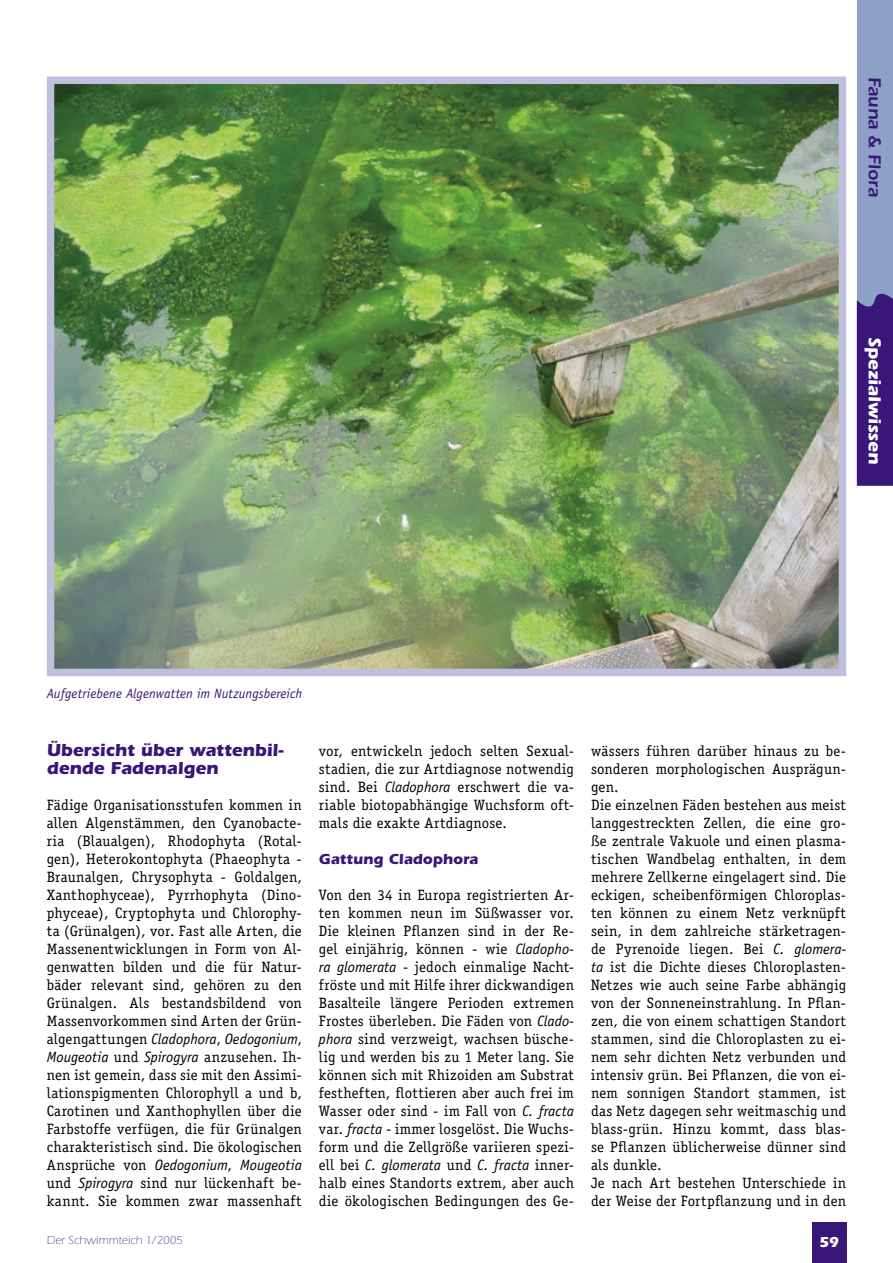
<style>
.page{position:relative;width:893px;height:1263px;background:#fff}
.page>*{position:absolute;margin:0;border:0;box-sizing:border-box;transform-origin:0 0}
.t1{font:700 18px/18px "Itc Eras";color:#381778}
.t2{font:700 18px "Itc Eras";letter-spacing:-.005em;color:#fff}
.t3{font:600 18px "Itc Eras";letter-spacing:-.005em;color:#381778}
.t4{font:15px/18px "Officina Serif";letter-spacing:.015em;color:#000;text-align:justify}
.t5{font:italic 15px/18px "Officina Sans";color:#000}
.t6{font:700 15px "Itc Eras";letter-spacing:.005em;color:#381778}
.t7{font:700 15px "Itc Eras";color:#fff}
.t8{font:italic 13.5px "Officina Sans";letter-spacing:.005em;color:#381778}
.t9{font:300 12px "Itc Eras";letter-spacing:.01em;color:#381778}
.s1{font-family:"Officina Serif";font-style:normal}
.s2{font-family:"Officina Sans";font-style:italic}
</style>
<div class="page">
<img style="left:56px;top:86px;width:781px;height:581px">
<div style="left:47px;top:77px;width:799px;height:599px;border:8px solid #bec0de"></div>
<div style="left:812px;top:1222px;width:34px;height:41px;background:#381778"></div>
<div style="left:857px;top:0;width:36px;height:486px;background:#8da1c7"></div>
<div style="left:857px;top:293px;width:36px;height:193px;background:#381778"></div>
<p class="t3" style="left:885px;top:77px;width:122px;rotate:90deg">Fauna &amp; Flora</p>
<p class="t2" style="left:885px;top:337px;width:129px;rotate:90deg">Spezialwissen</p>
<p class="t8" style="left:47px;top:685px;width:257px">Aufgetriebene Algenwatten im Nutzungsbereich</p>
<p class="t1" style="left:47px;top:741px;width:238px">Übersicht über wattenbil&shy;dende Fadenalgen</p>
<p class="t4" style="left:47px;top:796px;width:257px">Fädige Organisationsstufen kommen in allen Algenstämmen, den Cyanobacte&shy;ria (Blaualgen), Rhodophyta (Rotal&shy;gen), Heterokontophyta (Phaeophyta - Braunalgen, Chrysophyta - Goldalgen, Xanthophyceae), Pyrrhophyta (Dino&shy;phyceae), Cryptophyta und Chlorophy&shy;ta (Grünalgen), vor. Fast alle Arten, die Massenentwicklungen in Form von Al&shy;genwatten bilden und die für Natur&shy;bäder relevant sind, gehören zu den Grünalgen. Als bestandsbildend von Massenvorkommen sind Arten der Grün-</p>
<p class="t5" style="left:47px;top:1030px;width:257px"><span class="s1">algengattungen</span> Cladophora<span class="s1">,</span> Oedogonium<span class="s1">,<br></span>Mougeotia <span class="s1">und</span> Spirogyra <span class="s1">anzusehen. Ih-</span></p>
<p class="t4" style="left:47px;top:1066px;width:257px">nen ist gemein, dass sie mit den Assimi&shy;lationspigmenten Chlorophyll a und b, Carotinen und Xanthophyllen über die Farbstoffe verfügen, die für Grünalgen charakteristisch sind. Die ökologischen</p>
<p class="t5" style="left:47px;top:1156px;width:257px"><span class="s1">Ansprüche von</span> Oedogonium<span class="s1">,</span> Mougeotia</p>
<p class="t4" style="left:47px;top:1174px;width:257px">und <span class="s2">Spirogyra</span> sind nur lückenhaft be&shy;kannt. Sie kommen zwar massenhaft</p>
<p class="t4" style="left:319px;top:742px;width:257px">vor, entwickeln jedoch selten Sexual&shy;stadien, die zur Artdiagnose notwendig sind. Bei <span class="s2">Cladophora</span> erschwert die va&shy;riable biotopabhängige Wuchsform oft&shy;mals die exakte Artdiagnose.</p>
<p class="t6" style="left:319px;top:850px;width:161px">Gattung Cladophora</p>
<p class="t4" style="left:319px;top:886px;width:257px">Von den 34 in Europa registrierten Ar&shy;ten kommen neun im Süßwasser vor.<br>Die kleinen Pflanzen sind in der Re&shy;gel einjährig, können - wie <span class="s2">Cladopho&shy;ra glomerata</span> - jedoch einmalige Nacht&shy;fröste und mit Hilfe ihrer dickwandigen Basalteile längere Perioden extremen Frostes überleben. Die Fäden von <span class="s2">Clado&shy;phora</span> sind verzweigt, wachsen büsche&shy;lig und werden bis zu 1 Meter lang. Sie können sich mit Rhizoiden am Substrat festheften, flottieren aber auch frei im Wasser oder sind - im Fall von <span class="s2">C. fracta </span>var. <span class="s2">fracta</span> - immer losgelöst. Die Wuchs&shy;form und die Zellgröße variieren spezi-</p>
<p class="t5" style="left:319px;top:1156px;width:257px"><span class="s1">ell bei</span> C. glomerata <span class="s1">und</span> C. fracta <span class="s1">inner-</span></p>
<p class="t4" style="left:319px;top:1174px;width:257px">halb eines Standorts extrem, aber auch die ökologischen Bedingungen des Ge-</p>
<p class="t4" style="left:591px;top:742px;width:257px;text-align:left">wässers führen darüber hinaus zu be&shy;sonderen morphologischen Ausprägun&shy;gen.<br>Die einzelnen Fäden bestehen aus meist langgestreckten Zellen, die eine gro&shy;ße zentrale Vakuole und einen plasma&shy;tischen Wandbelag enthalten, in dem mehrere Zellkerne eingelagert sind. Die eckigen, scheibenförmigen Chloroplas&shy;ten können zu einem Netz verknüpft sein, in dem zahlreiche stärketragen&shy;de Pyrenoide liegen. Bei <span class="s2">C. glomera&shy;ta</span> ist die Dichte dieses Chloroplasten-Netzes wie auch seine Farbe abhängig von der Sonneneinstrahlung. In Pflan&shy;zen, die von einem schattigen Standort stammen, sind die Chloroplasten zu ei&shy;nem sehr dichten Netz verbunden und intensiv grün. Bei Pflanzen, die von ei&shy;nem sonnigen Standort stammen, ist das Netz dagegen sehr weitmaschig und blass-grün. Hinzu kommt, dass blas&shy;se Pflanzen üblicherweise dünner sind als dunkle.<br>Je nach Art bestehen Unterschiede in der Weise der Fortpflanzung und in den</p>
<p class="t9" style="left:47px;top:1234px;width:138px">Der Schwimmteich 1/2005</p>
<p class="t7" style="left:819px;top:1233px;width:21px">59</p>
</div>
